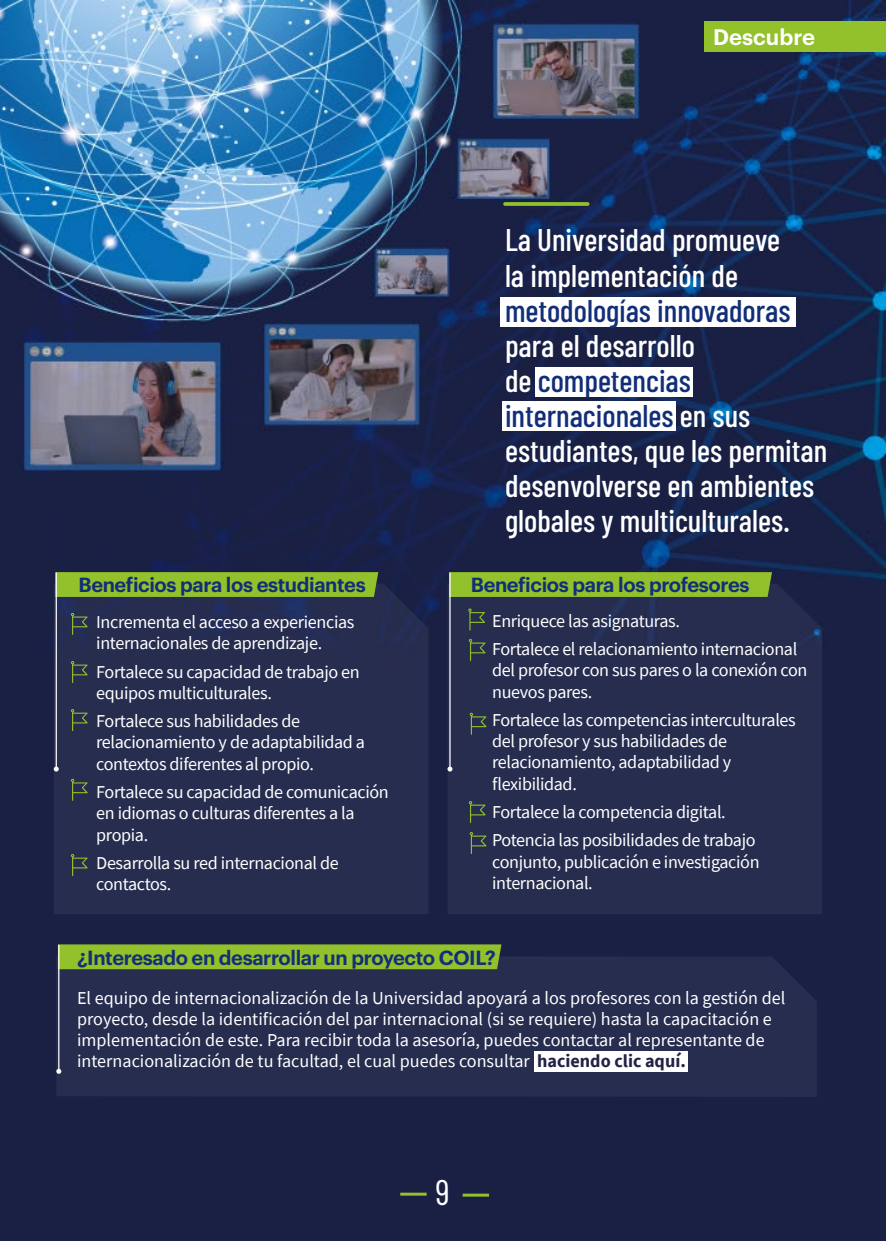
<style>
.page{position:relative;width:886px;height:1241px;background:#fff}
.page>*{position:absolute;margin:0;border:0;box-sizing:border-box;transform-origin:0 0}
.t1{font:35.38px "Barlow Condensed";color:#fff}
.t2{font:500 31.25px/35px "Barlow Condensed";color:#fff}
.t3{font:500 31.25px "Barlow Condensed";color:#122e78}
.t4{font:600 22px "Graphik";color:#fff}
.t5{font:600 20px "Graphik";letter-spacing:-.02em;color:#122e78}
.t6{font:18.12px/21.2px "Source Sans Pro";letter-spacing:-.02em;color:#fff}
.t7{font:18.12px/21.2px "Source Sans Pro";color:#fff}
.s1{color:#122e78}
.s2{font-weight:700;color:#202344}
</style>
<div class="page">
<img style="left:0;top:0;width:886px;height:1239px">
<div style="left:704px;top:21px;width:182px;height:31px;background:#92c12b"></div>
<hr style="left:400px;top:1192px;width:27px;height:3px;background:#92c12b">
<hr style="left:463px;top:1193px;width:26px;height:3px;background:#92c12b">
<svg style="left:505px;top:202px;width:83px;height:4px"></svg>
<div style="left:500px;top:297px;width:295px;height:29px;background:#fff"></div>
<div style="left:535px;top:367px;width:158px;height:29px;background:#fff"></div>
<div style="left:502px;top:401px;width:174px;height:29px;background:#fff"></div>
<div style="left:54px;top:583px;width:374px;height:331px;background:#272d4f"></div>
<div style="left:56px;top:955px;width:761px;height:141px;background:#272d4f"></div>
<div style="left:447px;top:583px;width:375px;height:331px;background:#272d4f"></div>
<svg style="left:55px;top:572px;width:323px;height:25px;background:#90be2b"></svg>
<div style="left:58px;top:944px;width:443px;height:25px;background:#92c12b"></div>
<svg style="left:449px;top:572px;width:323px;height:25px;background:#90be2b"></svg>
<hr style="left:56px;top:573px;width:1px;height:196px;background:#fff">
<svg style="left:54px;top:766px;width:5px;height:5px"></svg>
<hr style="left:58px;top:945px;width:1px;height:126px;background:#fff">
<svg style="left:56px;top:1068px;width:5px;height:5px"></svg>
<hr style="left:449px;top:573px;width:2px;height:196px;background:#fff">
<svg style="left:447px;top:766px;width:5px;height:5px"></svg>
<div style="left:534px;top:1051px;width:153px;height:20px;background:#fff"></div>
<svg style="left:71px;top:612px;width:17px;height:23px"></svg>
<svg style="left:468px;top:608px;width:17px;height:22px"></svg>
<svg style="left:469px;top:638px;width:16px;height:23px"></svg>
<svg style="left:470px;top:712px;width:16px;height:22px"></svg>
<svg style="left:469px;top:800px;width:16px;height:22px"></svg>
<svg style="left:470px;top:831px;width:16px;height:22px"></svg>
<svg style="left:71px;top:661px;width:17px;height:22px"></svg>
<svg style="left:71px;top:709px;width:17px;height:22px"></svg>
<svg style="left:71px;top:778px;width:17px;height:22px"></svg>
<svg style="left:71px;top:853px;width:17px;height:22px"></svg>
<p class="t4" style="left:713px;top:20px;width:103px">Descubre</p>
<p class="t5" style="left:79px;top:569px;width:289px">Beneficios para los estudiantes</p>
<p class="t6" style="left:96px;top:611px;width:260px">Incrementa el acceso a experiencias internacionales de aprendizaje.</p>
<p class="t6" style="left:96px;top:660px;width:265px">Fortalece su capacidad de trabajo en equipos multiculturales.</p>
<p class="t6" style="left:96px;top:710px;width:270px">Fortalece sus habilidades de relacionamiento y de adaptabilidad a contextos diferentes al propio.</p>
<p class="t6" style="left:96px;top:781px;width:294px">Fortalece su capacidad de comunicación en idiomas o culturas diferentes a la propia.</p>
<p class="t6" style="left:96px;top:852px;width:244px">Desarrolla su red internacional de contactos.</p>
<h2 class="t2" style="left:505px;top:222px;width:277px">La Universidad promueve la implementación de</h2>
<h2 class="t3" style="left:505px;top:291px;width:287px">metodologías innovadoras</h2>
<h2 class="t2" style="left:505px;top:327px;width:324px">para el desarrollo<br>de <span class="s1">competencias internacionales</span> en sus estudiantes, que les permitan desenvolverse en ambientes globales y multiculturales.</h2>
<p class="t5" style="left:471px;top:569px;width:280px">Beneficios para los profesores</p>
<p class="t6" style="left:492px;top:606px;width:307px;line-height:28.4px">Enriquece las asignaturas.<br>Fortalece el relacionamiento internacional</p>
<p class="t6" style="left:492px;top:659px;width:317px">del profesor con sus pares o la conexión con nuevos pares.</p>
<p class="t6" style="left:492px;top:709px;width:305px">Fortalece las competencias interculturales del profesor y sus habilidades de relacionamiento, adaptabilidad y flexibilidad.</p>
<p class="t6" style="left:492px;top:797px;width:265px;line-height:28.4px">Fortalece la competencia digital.<br>Potencia las posibilidades de trabajo</p>
<p class="t6" style="left:492px;top:850px;width:269px">conjunto, publicación e investigación internacional.</p>
<p class="t5" style="left:77px;top:942px;width:420px">¿Interesado en desarrollar un proyecto COIL?</p>
<p class="t7" style="left:77px;top:986px;width:710px">El equipo de internacionalización de la Universidad apoyará a los profesores con la gestión del proyecto, desde la identificación del par internacional (si se requiere) hasta la capacitación e implementación de este. Para recibir toda la asesoría, puedes contactar al representante de internacionalización de tu facultad, el cual puedes consultar <span class="s2">haciendo clic aquí.</span></p>
<h1 class="t1" style="left:435px;top:1170px;width:16px">9</h1>
</div>
